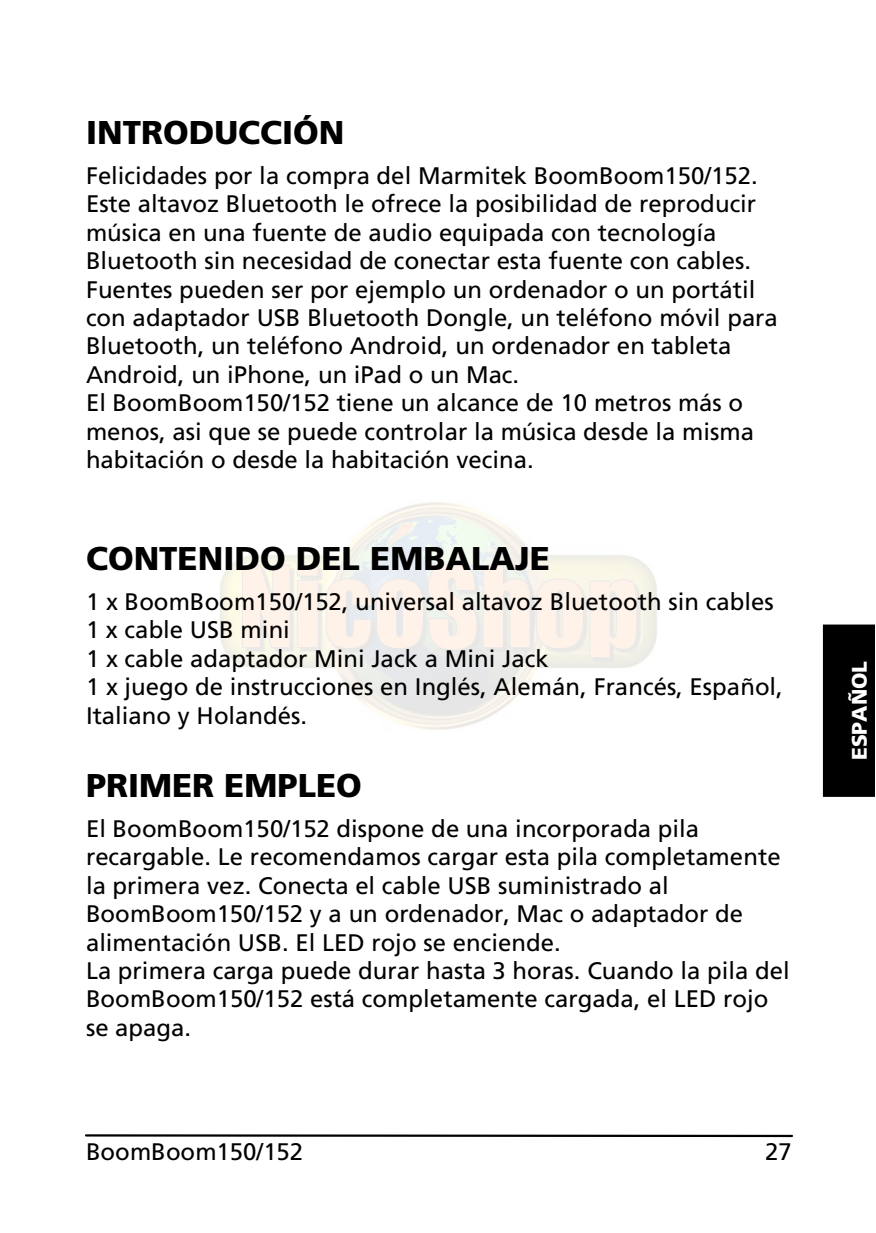
<style>
.page{position:relative;width:876px;height:1233px;background:#fff}
.page>*{position:absolute;margin:0;border:0;box-sizing:border-box;transform-origin:0 0}
.t1{font:900 33px "Frutiger";color:#000}
.t2{font:24px/28.5px "Frutiger LT Std";color:#000}
.t3{font:900 21px "Frutiger LT Std";color:#fff}
</style>
<div class="page">
<hr style="left:86px;top:1134px;width:706px;height:3px;background:#000">
<div style="left:823px;top:625px;width:52px;height:172px;background:#000"></div>
<h1 class="t1" style="left:86px;top:119px;width:260px">INTRODUCCIÓN</h1>
<p class="t2" style="left:86px;top:162px;width:693px">Felicidades por la compra del Marmitek BoomBoom150/152.<br>Este altavoz Bluetooth le ofrece la posibilidad de reproducir música en una fuente de audio equipada con tecnología Bluetooth sin necesidad de conectar esta fuente con cables.<br>Fuentes pueden ser por ejemplo un ordenador o un portátil con adaptador USB Bluetooth Dongle, un teléfono móvil para Bluetooth, un teléfono Android, un ordenador en tableta Android, un iPhone, un iPad o un Mac.<br>El BoomBoom150/152 tiene un alcance de 10 metros más o menos, asi que se puede controlar la música desde la misma habitación o desde la habitación vecina.</p>
<h1 class="t1" style="left:86px;top:545px;width:465px">CONTENIDO DEL EMBALAJE</h1>
<p class="t2" style="left:86px;top:588px;width:698px">1 x BoomBoom150/152, universal altavoz Bluetooth sin cables 1 x cable USB mini<br>1 x cable adaptador Mini Jack a Mini Jack<br>1 x juego de instrucciones en Inglés, Alemán, Francés, Español, Italiano y Holandés.</p>
<h1 class="t1" style="left:86px;top:772px;width:277px">PRIMER EMPLEO</h1>
<p class="t2" style="left:86px;top:815px;width:705px">El BoomBoom150/152 dispone de una incorporada pila recargable. Le recomendamos cargar esta pila completamente la primera vez. Conecta el cable USB suministrado al BoomBoom150/152 y a un ordenador, Mac o adaptador de alimentación USB. El LED rojo se enciende.<br>La primera carga puede durar hasta 3 horas. Cuando la pila del BoomBoom150/152 está completamente cargada, el LED rojo se apaga.</p>
<p class="t2" style="left:86px;top:1138px;width:219px">BoomBoom150/152</p>
<p class="t2" style="left:765px;top:1138px;width:28px">27</p>
<p class="t3" style="left:851px;top:760px;width:101px;rotate:-90deg">ESPAÑOL</p>
</div>
